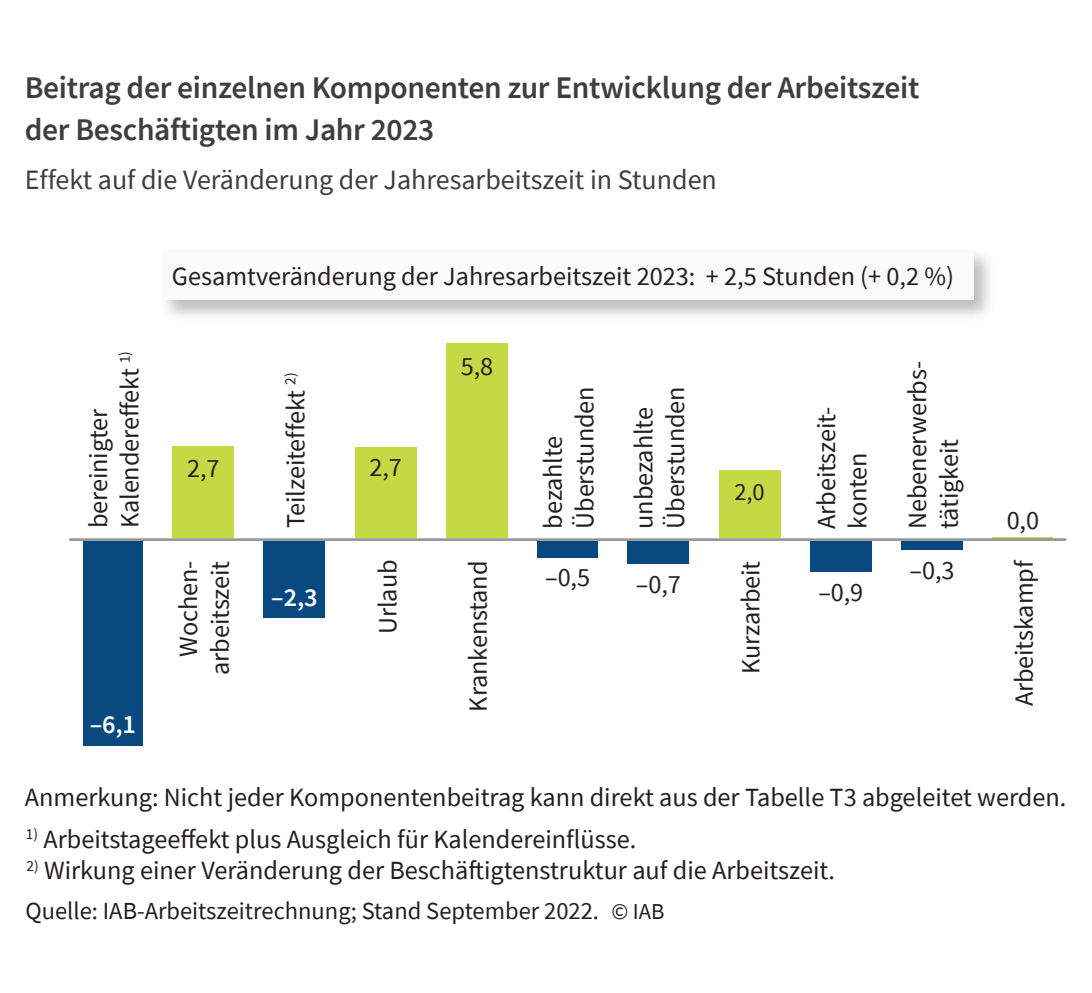
<style>
.page{position:relative;width:1092px;height:993px;background:#fff}
.page>*{position:absolute;margin:0;border:0;box-sizing:border-box;transform-origin:0 0}
.Graphiküberschrift{font:600 31.5px/42px "Source Sans Pro";letter-spacing:-.01em;color:#3e3e3f}
.Graphiküberschrift-U{font:28px "Source Sans Pro";color:#3e3e3f}
.Graphiktext-Quelle{font:26.25px "Source Sans Pro";color:#231f20}
.Achsenbeschriftung{font:26.25px/31.5px "Source Sans Pro";letter-spacing:-.005em;color:#231f20}
.Achsenbeschriftung-2{font:600 26.25px "Source Sans Pro";color:#fff}
.Graphiktext-Quelle-2{font:24.5px "Source Sans Pro";color:#231f20}
.Achsenbeschriftung-3{font:24.5px "Source Sans Pro";color:#231f20}
.s1{font-size:22.75px}
</style>
<div class="page">
<div style="left:159px;top:247px;width:837px;height:76px;background:#231f20;opacity:.3"></div>
<div style="left:162px;top:250px;width:811px;height:50px;background:#fafafa"></div>
<div style="left:901px;top:540px;width:61px;height:9px;background:#0a4980"></div>
<hr style="left:992px;top:537px;width:60px;height:1px;background:#c4d944">
<div style="left:627px;top:540px;width:62px;height:23px;background:#0a4980"></div>
<div style="left:537px;top:540px;width:60px;height:17px;background:#0a4980"></div>
<div style="left:810px;top:540px;width:61px;height:31px;background:#0a4980"></div>
<div style="left:446px;top:343px;width:61px;height:195px;background:#c4d944"></div>
<div style="left:264px;top:540px;width:61px;height:77px;background:#0a4980"></div>
<div style="left:83px;top:540px;width:60px;height:205px;background:#0a4980"></div>
<div style="left:355px;top:447px;width:61px;height:91px;background:#c4d944"></div>
<div style="left:172px;top:446px;width:62px;height:92px;background:#c4d944"></div>
<div style="left:719px;top:470px;width:61px;height:68px;background:#c4d944"></div>
<hr style="left:70px;top:538px;width:995px;height:2px;background:#939598">
<p class="Graphiküberschrift" style="left:25px;top:66px;width:896px">Beitrag der einzelnen Komponenten zur Entwicklung der Arbeitszeit der Beschäftigten im Jahr 2023</p>
<p class="Graphiküberschrift-U" style="left:25px;top:161px;width:693px">Effekt auf die Veränderung der Jahresarbeitszeit in Stunden</p>
<p class="Achsenbeschriftung" style="left:114px;top:528px;width:178px;rotate:-90deg">Kalendereffekt <sup>1)</sup></p>
<p class="Achsenbeschriftung" style="left:82px;top:528px;width:121px;rotate:-90deg">bereinigter</p>
<p class="Achsenbeschriftung-2" style="left:90px;top:706px;width:48px">–6,1</p>
<p class="Graphiktext-Quelle" style="left:172px;top:259px;width:783px">Gesamtveränderung der Jahresarbeitszeit 2023: + 2,5 Stunden (+ 0,2 %)</p>
<p class="Achsenbeschriftung" style="left:187px;top:452px;width:34px">2,7</p>
<p class="Achsenbeschriftung" style="left:173px;top:674px;width:115px;text-align:right;rotate:-90deg">Wochen&shy;arbeitszeit</p>
<p class="Achsenbeschriftung" style="left:280px;top:528px;width:157px;rotate:-90deg">Teilzeiteffekt <sup>2)</sup></p>
<p class="Achsenbeschriftung-2" style="left:271px;top:579px;width:48px">–2,3</p>
<p class="Achsenbeschriftung" style="left:369px;top:451px;width:34px">2,7</p>
<p class="Achsenbeschriftung" style="left:372px;top:633px;width:76px;rotate:-90deg">Urlaub</p>
<p class="Achsenbeschriftung" style="left:461px;top:350px;width:34px">5,8</p>
<p class="Achsenbeschriftung" style="left:462px;top:711px;width:152px;rotate:-90deg">Krankenstand</p>
<p class="Achsenbeschriftung" style="left:537px;top:528px;width:144px;rotate:-90deg">bezahlte<br>Überstunden</p>
<p class="Achsenbeschriftung" style="left:628px;top:528px;width:144px;rotate:-90deg">unbezahlte<br>Überstunden</p>
<p class="Achsenbeschriftung" style="left:545px;top:561px;width:46px">–0,5</p>
<p class="Achsenbeschriftung" style="left:636px;top:568px;width:46px">–0,7</p>
<p class="Achsenbeschriftung-3" style="left:734px;top:476px;width:32px">2,0</p>
<p class="Achsenbeschriftung" style="left:734px;top:673px;width:114px;rotate:-90deg">Kurzarbeit</p>
<p class="Achsenbeschriftung" style="left:810px;top:528px;width:122px;rotate:-90deg">Arbeitszeit&shy;konten</p>
<p class="Achsenbeschriftung" style="left:818px;top:576px;width:46px">–0,9</p>
<p class="Achsenbeschriftung" style="left:901px;top:528px;width:169px;rotate:-90deg">Nebenerwerbs&shy;tätigkeit</p>
<p class="Achsenbeschriftung" style="left:909px;top:554px;width:46px">–0,3</p>
<p class="Achsenbeschriftung" style="left:1007px;top:706px;width:148px;rotate:-90deg">Arbeitskampf</p>
<p class="Achsenbeschriftung" style="left:1006px;top:504px;width:34px">0,0</p>
<p class="Graphiktext-Quelle" style="left:25px;top:780px;width:1042px">Anmerkung: Nicht jeder Komponentenbeitrag kann direkt aus der Tabelle T3 abgeleitet werden.</p>
<p class="Graphiktext-Quelle" style="left:26px;top:822px;width:612px"><sup>1)</sup> Arbeitstageeffekt plus Ausgleich für Kalendereinflüsse.</p>
<p class="Graphiktext-Quelle" style="left:27px;top:853px;width:810px"><sup>2)</sup> Wirkung einer Veränderung der Beschäftigtenstruktur auf die Arbeitszeit.</p>
<p class="Graphiktext-Quelle-2" style="left:25px;top:894px;width:640px">Quelle: IAB-Arbeitszeitrechnung; Stand September 2022. <span class="s1">© IAB</span></p>
</div>
